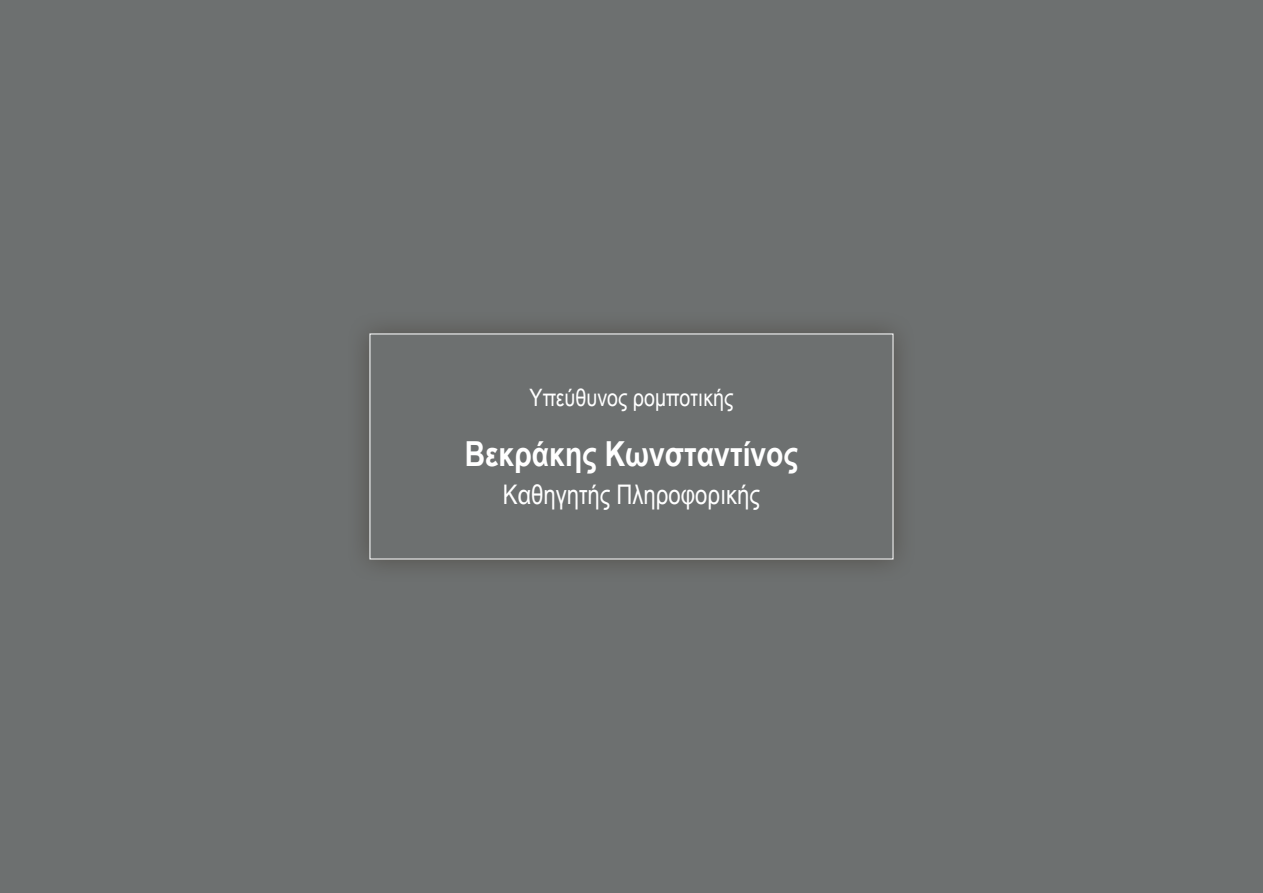
<style>
.page{position:relative;width:1263px;height:893px;background:#6d7070}
.page>*{position:absolute;margin:0;border:0;box-sizing:border-box;transform-origin:0 0}
.t1{font:700 34.5px "Arial Narrow";color:#fff}
.t2{font:27px "Arial Narrow";color:#fff}
.t3{font:24px "Arial Narrow";color:#fff}
</style>
<div class="page">
<div style="left:346px;top:310px;width:571px;height:273px;background:#2e2113;opacity:.4"></div>
<div style="left:370px;top:334px;width:523px;height:225px;background:#6d7070"></div>
<p class="t3" style="left:529px;top:380px;width:205px">Υπεύθυνος ρομποτικής</p>
<p class="t1" style="left:465px;top:428px;width:335px">Βεκράκης Κωνσταντίνος</p>
<p class="t2" style="left:503px;top:475px;width:259px">Καθηγητής Πληροφορικής</p>
</div>
